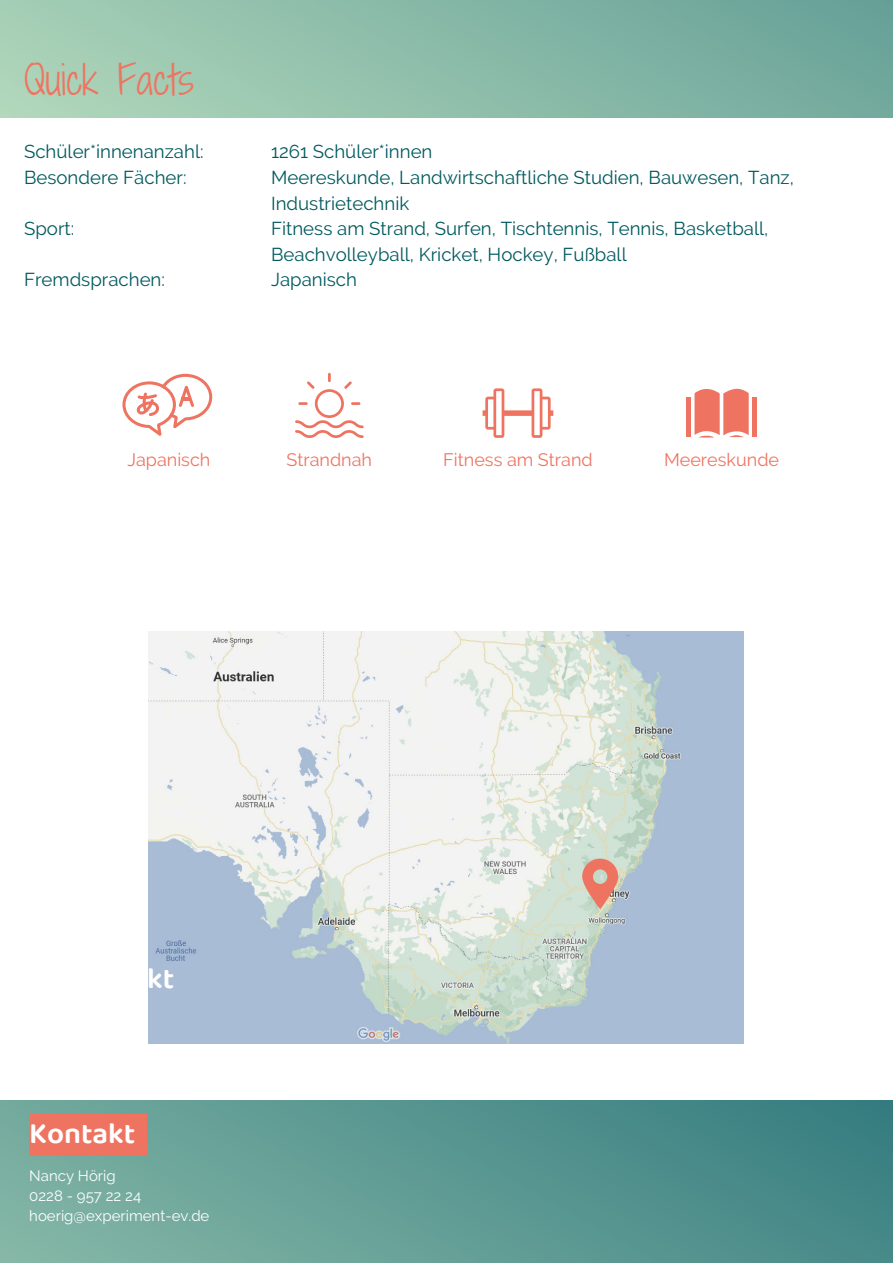
<style>
.page{position:relative;width:893px;height:1264px;background:#fff}
.page>*{position:absolute;margin:0;border:0;box-sizing:border-box;transform-origin:0 0}
.t1{font:39px "Shadows Into Light Two";color:#ee7461}
.t2{font:600 30px "Baloo Tamma 2";color:#fff}
.t3{font:18.6px/25.7px "Raleway";color:#005a5f}
.t4{font:18px "Raleway";color:#ee7461}
.t5{font:15px/20.2px "Raleway";color:#fff}
</style>
<div class="page">
<img style="left:149px;top:631px;width:594px;height:412px">
<svg style="left:582px;top:858px;width:36px;height:51px;background:#dc9e8d"></svg>
<div style="left:0;top:0;width:892px;height:118px;background:linear-gradient(to right,#acd3b8,#6ca59a)"></div>
<div style="left:0;top:1099px;width:892px;height:163px;background:linear-gradient(to right,#7fb1a2,#3c8284)"></div>
<div style="left:29px;top:1113px;width:118px;height:42px;background:#ee7461"></div>
<svg style="left:122px;top:374px;width:90px;height:62px"></svg>
<svg style="left:482px;top:388px;width:71px;height:50px"></svg>
<hr style="left:686px;top:397px;width:4px;height:40px;background:#ee7461">
<svg style="left:694px;top:389px;width:54px;height:48px;background:#f18c7d"></svg>
<hr style="left:752px;top:397px;width:4px;height:40px;background:#ee7461">
<svg style="left:295px;top:373px;width:68px;height:65px"></svg>
<h1 class="t1" style="left:24px;top:51px;width:171px">Quick Facts</h1>
<p class="t3" style="left:24px;top:139px;width:181px">Schüler*innenanzahl:<br>Besondere Fächer:</p>
<p class="t3" style="left:24px;top:216px;width:52px">Sport:</p>
<p class="t3" style="left:24px;top:267px;width:142px">Fremdsprachen:</p>
<p class="t3" style="left:271px;top:139px;width:524px">1261 Schüler*innen<br>Meereskunde, Landwirtschaftliche Studien, Bauwesen, Tanz, Industrietechnik<br>Fitness am Strand, Surfen, Tischtennis, Tennis, Basketball, Beachvolleyball, Kricket, Hockey, Fußball<br>Japanisch</p>
<p class="t4" style="left:127px;top:449px;width:84px">Japanisch</p>
<p class="t4" style="left:286px;top:449px;width:87px">Strandnah</p>
<p class="t4" style="left:443px;top:449px;width:151px">Fitness am Strand</p>
<p class="t4" style="left:664px;top:449px;width:116px">Meereskunde</p>
<h2 class="t2" style="left:29px;top:1114px;width:108px">Kontakt</h2>
<p class="t5" style="left:29px;top:1165px;width:182px">Nancy Hörig<br>0228 - 957 22 24 hoerig@experiment-ev.de</p>
</div>
